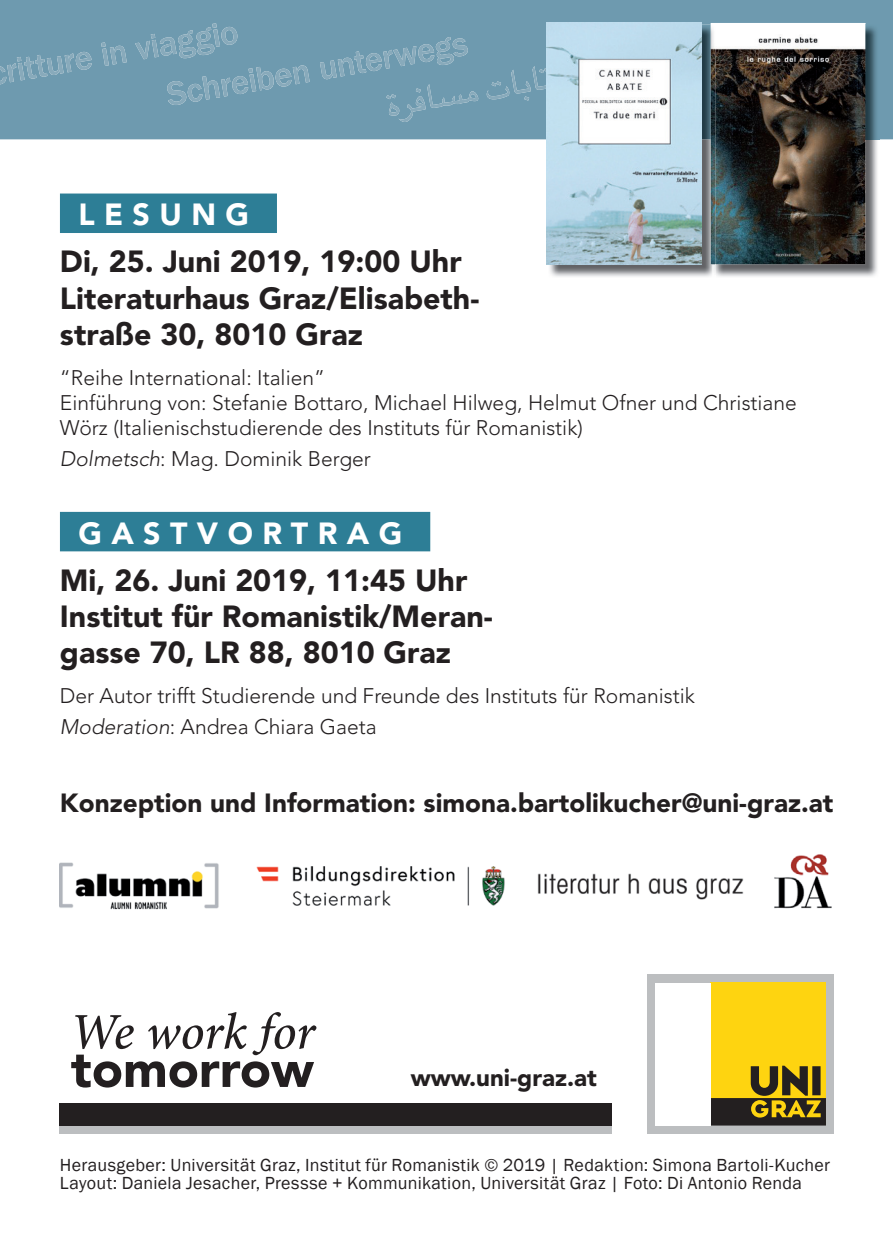
<style>
.page{position:relative;width:893px;height:1259px;background:#fff}
.page>*{position:absolute;margin:0;border:0;box-sizing:border-box;transform-origin:0 0}
.t1{font:900 30.3px/36.3px "Avenir LT Std";color:#231f20}
.t2{font:900 30.3px "Avenir LT Std";letter-spacing:.31em;color:#fff}
.t3{font:900 26.1px "Avenir LT Std";color:#231f20}
.t4{font:900 24px "Avenir LT Std";color:#231f20}
.t5{font:300 21px/25.2px "Avenir LT Std";color:#231f20}
.t6{font:18px/18px "Franklin Gothic";letter-spacing:.015em;color:#231f20}
.s1{font-style:italic}
</style>
<div class="page">
<div style="left:0;top:0;width:893px;height:139px;background:#6e9aaf"></div>
<svg style="left:487px;top:66px;width:60px;height:35px;background:#769fb3"></svg>
<svg style="left:0;top:23px;width:478px;height:99px;background:#729cb1"></svg>
<div style="left:60px;top:193px;width:217px;height:40px;background:#2d7e96"></div>
<div style="left:60px;top:512px;width:370px;height:39px;background:#2d7e96"></div>
<img style="left:60px;top:862px;width:159px;height:48px">
<img style="left:537px;top:873px;width:207px;height:27px">
<img style="left:256px;top:866px;width:249px;height:40px">
<img style="left:774px;top:854px;width:58px;height:55px">
<div style="left:647px;top:974px;width:186px;height:159px;background:#bcbec0"></div>
<div style="left:711px;top:982px;width:115px;height:143px;background:#fed410"></div>
<svg style="left:711px;top:1065px;width:115px;height:60px"></svg>
<div style="left:655px;top:982px;width:56px;height:143px;background:#fff"></div>
<div style="left:60px;top:1103px;width:552px;height:23px;background:#231f20"></div>
<div style="left:60px;top:1126px;width:552px;height:7px;background:#bcbec0"></div>
<svg style="left:71px;top:1012px;width:246px;height:75px"></svg>
<img style="left:548px;top:139px;width:331px;height:138px">
<img style="left:865px;top:24px;width:14px;height:115px">
<img style="left:711px;top:23px;width:154px;height:241px">
<img style="left:701px;top:24px;width:10px;height:115px">
<img style="left:711px;top:24px;width:4px;height:253px">
<img style="left:547px;top:23px;width:154px;height:241px">
<h1 class="t2" style="left:78px;top:196px;width:172px">LESUNG</h1>
<h1 class="t1" style="left:60px;top:243px;width:421px">Di, 25. Juni 2019, 19:00 Uhr<br>Literaturhaus Graz/Elisabeth&shy;straße 30, 8010 Graz</h1>
<p class="t5" style="left:60px;top:365px;width:738px">“Reihe International: Italien”<br>Einführung von: Stefanie Bottaro, Michael Hilweg, Helmut Ofner und Christiane<br>Wörz (Italienischstudierende des Instituts für Romanistik)</p>
<p class="t5" style="left:60px;top:446px;width:312px"><span class="s1">Dolmetsch</span>: Mag. Dominik Berger</p>
<h1 class="t2" style="left:78px;top:515px;width:326px">GASTVORTRAG</h1>
<h1 class="t1" style="left:60px;top:562px;width:434px">Mi, 26. Juni 2019, 11:45 Uhr<br>Institut für Romanistik/Meran&shy;gasse 70, LR 88, 8010 Graz</h1>
<p class="t5" style="left:60px;top:680px;width:636px;line-height:30.9px">Der Autor trifft Studierende und Freunde des Instituts für Romanistik<br><span class="s1">Moderation</span>: Andrea Chiara Gaeta</p>
<p class="t3" style="left:60px;top:787px;width:775px">Konzeption und Information: simona.bartolikucher@uni-graz.at</p>
<p class="t4" style="left:411px;top:1062px;width:188px">www.uni-graz.at</p>
<p class="t6" style="left:60px;top:1156px;width:772px">Herausgeber: Universität Graz, Institut für Romanistik © 2019 | Redaktion: Simona Bartoli-Kucher<br>Layout: Daniela Jesacher, Pressse + Kommunikation, Universität Graz | Foto: Di Antonio Renda</p>
</div>
